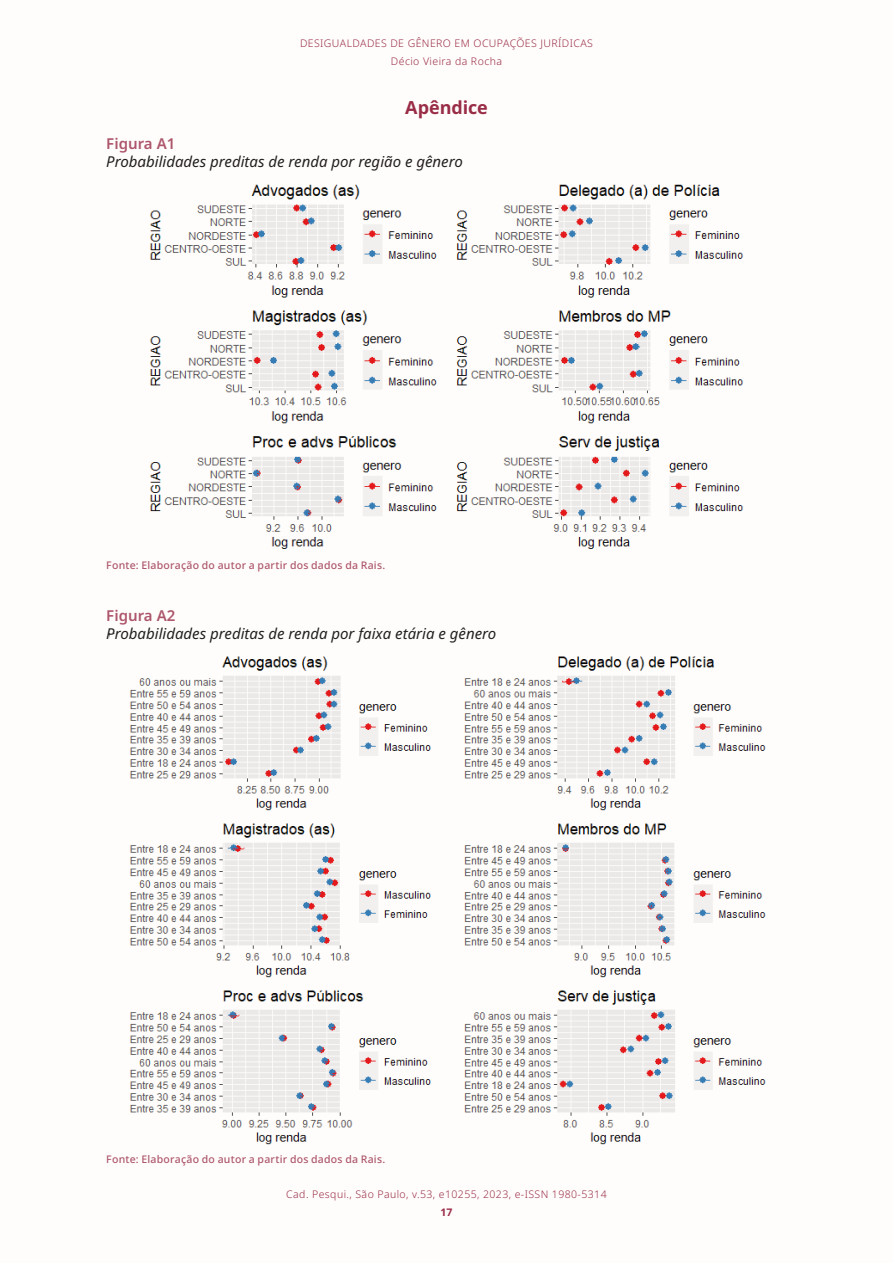
<style>
.page{position:relative;width:893px;height:1263px;background:#fff}
.page>*{position:absolute;margin:0;border:0;box-sizing:border-box;transform-origin:0 0}
.subtitulo_1{font:700 18px "Noto Sans";color:#992c47}
.tabela_titulo_2{font:italic 15px "Noto Sans";color:#231f20}
.tabela_titulo_1{font:600 15px "Noto Sans";color:#ad566c}
.t1{font:300 10.5px/18px "Noto Sans";letter-spacing:.04em;color:#992c47;text-align:center}
.tabela_fonte_nota{font:500 10.5px "Noto Sans";letter-spacing:.02em;color:#ad566c}
.t2{font:700 10.5px "Noto Sans";color:#992c47}
</style>
<div class="page">
<img style="left:149px;top:184px;width:595px;height:365px">
<img style="left:129px;top:656px;width:637px;height:489px">
<p class="t1" style="left:300px;top:35px;width:294px">DESIGUALDADES DE GÊNERO EM OCUPAÇÕES JURÍDICAS<br>Décio Vieira da Rocha</p>
<p class="subtitulo_1" style="left:405px;top:95px;width:84px">Apêndice</p>
<p class="tabela_titulo_1" style="left:106px;top:133px;width:71px">Figura A1</p>
<p class="tabela_titulo_2" style="left:106px;top:151px;width:358px">Probabilidades preditas de renda por região e gênero</p>
<p class="tabela_fonte_nota" style="left:106px;top:558px;width:281px">Fonte: Elaboração do autor a partir dos dados da Rais.</p>
<p class="tabela_titulo_1" style="left:106px;top:605px;width:71px">Figura A2</p>
<p class="tabela_titulo_2" style="left:106px;top:623px;width:392px">Probabilidades preditas de renda por faixa etária e gênero</p>
<p class="tabela_fonte_nota" style="left:106px;top:1151px;width:281px">Fonte: Elaboração do autor a partir dos dados da Rais.</p>
<p class="t1" style="left:286px;top:1186px;width:322px">Cad. Pesqui., São Paulo, v.53, e10255, 2023, e-ISSN 1980-5314</p>
<p class="t2" style="left:440px;top:1205px;width:14px">17</p>
</div>
